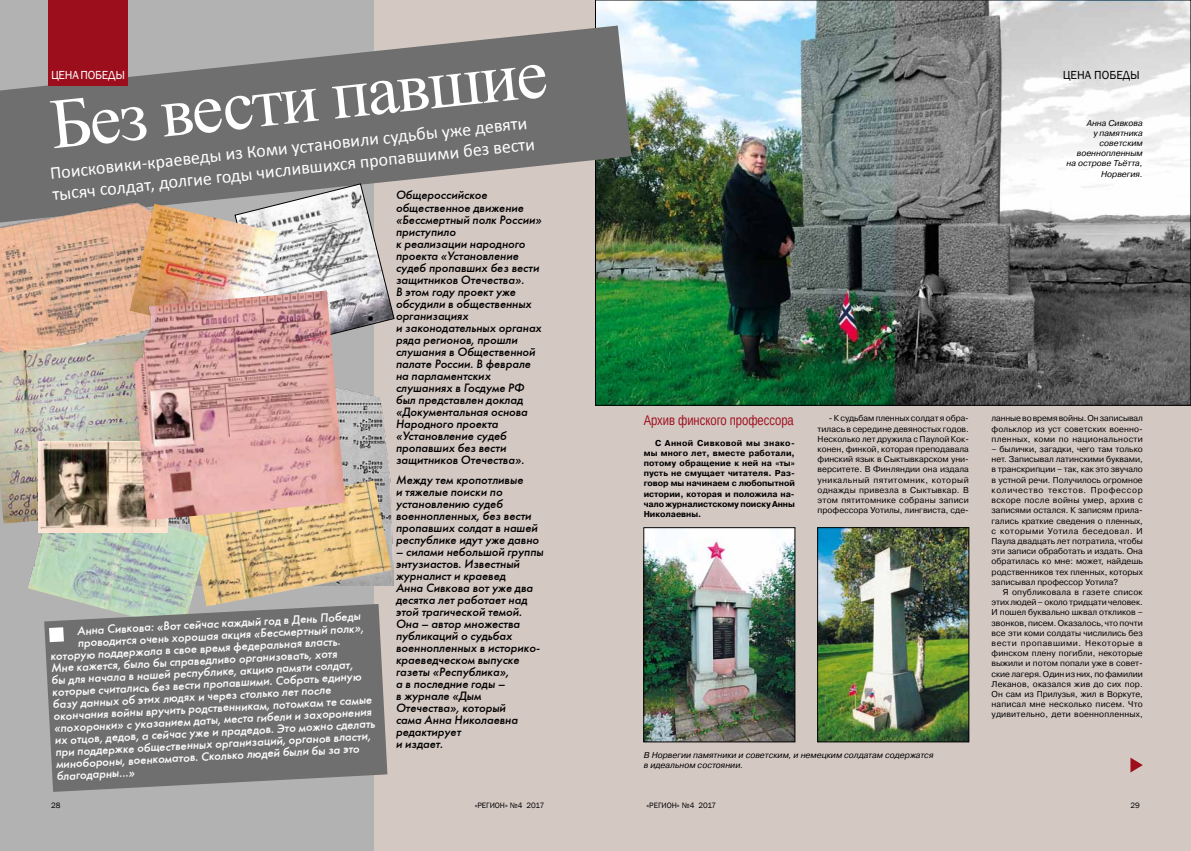
<style>
.page{position:relative;width:1191px;height:851px;background:#fff}
.page>*{position:absolute;margin:0;border:0;box-sizing:border-box;transform-origin:0 0}
.t1{font:71.1px "Times New Roman";color:#fff}
.t2{font:18px/21.6px "Calibri";color:#fff}
.t3{font:14px "Arimo";color:#9d0e1c;scale:.8 1}
.t4{font:italic 12px/12px "Futuris C";color:#000}
.t5{font:italic 12px "Futuris C";color:#fff}
.t6{font:12px "Franklin Gothic";letter-spacing:-.015em;color:#fff}
.t7{font:12px "Franklin Gothic";color:#000}
.t8{font:8.5px/10.2px "Pragmatica C";letter-spacing:.015em;color:#000;text-align:justify}
.t9{font:700 8.5px/10.2px "Pragmatica C";letter-spacing:-.005em;color:#000;text-align:justify}
.t10{font:italic 8.5px/10.2px "Pragmatica C";color:#000;text-align:right}
.t11{font:8px "Franklin Gothic";color:#000}
</style>
<div class="page">
<div style="left:0;top:0;width:595px;height:850px;background:#d4c8c3"></div>
<div style="left:595px;top:0;width:596px;height:850px;background:#d4c8c3"></div>
<div style="left:0;top:0;width:373px;height:850px;background:#b3b2b2"></div>
<img style="left:597px;top:2px;width:592px;height:401px">
<svg style="left:0;top:26px;width:631px;height:196px;fill:#706f6f"></svg>
<img style="left:819px;top:529px;width:148px;height:211px">
<div style="left:817px;top:527px;width:152px;height:215px;border:1px solid #000"></div>
<img style="left:645px;top:529px;width:148px;height:211px">
<div style="left:643px;top:527px;width:152px;height:215px;border:1px solid #000"></div>
<div style="left:48px;top:0;width:80px;height:85px;background:#9d0e1c"></div>
<svg style="left:235px;top:183px;width:159px;height:167px"></svg>
<img style="left:345px;top:388px;width:48px;height:197px">
<img style="left:0;top:192px;width:199px;height:146px">
<img style="left:130px;top:204px;width:148px;height:86px">
<svg style="left:1130px;top:757px;width:12px;height:15px"></svg>
<img style="left:0;top:338px;width:128px;height:185px">
<img style="left:208px;top:478px;width:183px;height:126px">
<img style="left:27px;top:494px;width:181px;height:110px">
<svg style="left:44px;top:604px;width:343px;height:187px;background:#777776"></svg>
<svg style="left:49px;top:627px;width:15px;height:15px"></svg>
<img style="left:39px;top:441px;width:128px;height:91px">
<img style="left:128px;top:290px;width:217px;height:230px">
<h1 class="t1" style="left:46px;top:77px;width:500px;rotate:-6deg">Без вести павшие</h1>
<h3 class="t6" style="left:51px;top:68px;width:76px">Цена Победы</h3>
<h2 class="t2" style="left:49px;top:162px;width:487px;rotate:-6deg">Поисковики-краеведы из Коми установили судьбы уже девяти тысяч солдат, долгие годы числившихся пропавшими без вести</h2>
<p class="t4" style="left:396px;top:189px;width:147px">Общероссийское общественное движение «Бессмертный полк России» приступило<br>к реализации народного проекта «Установление судеб пропавших без вести защитников Отечества».<br>В этом году проект уже обсудили в общественных организациях<br>и законодательных органах ряда регионов, прошли слушания в Общественной палате России. В феврале на парламентских слушаниях в Госдуме РФ был представлен доклад «Документальная основа<br>Народного проекта «Установление судеб пропавших без вести защитников Отечества».</p>
<h3 class="t4" style="left:396px;top:474px;width:145px">Между тем кропотливые<br>и тяжелые поиски по установлению судеб военнопленных, без вести пропавших солдат в нашей республике идут уже давно</h3>
<p class="t4" style="left:396px;top:546px;width:149px">– силами небольшой группы энтузиастов. Известный журналист и краевед<br>Анна Сивкова вот уже два десятка лет работает над этой трагической темой.<br>Она – автор множества публикаций о судьбах военнопленных в историко&shy;краеведческом выпуске газеты «Республика»,<br>а в последние годы –<br>в журнале «Дым<br>Отечества», который<br>сама Анна Николаевна редактирует<br>и издает.</p>
<h3 class="t5" style="left:77px;top:623px;width:285px;rotate:-3deg">Анна Сивкова: «Вот сейчас каждый год в День Победы</h3>
<h3 class="t5" style="left:77px;top:635px;width:288px;rotate:-3deg">проводится очень хорошая акция «Бессмертный полк»,</h3>
<h3 class="t5" style="left:50px;top:649px;width:292px;rotate:-3deg">которую поддержала в свое время федеральная власть.</h3>
<h3 class="t5" style="left:51px;top:661px;width:288px;rotate:-3deg">Мне кажется, было бы справедливо организовать, хотя</h3>
<h3 class="t5" style="left:51px;top:673px;width:303px;rotate:-3deg">бы для начала в нашей республике, акцию памяти солдат,</h3>
<h3 class="t5" style="left:52px;top:684px;width:311px;rotate:-3deg">которые считались без вести пропавшими. Собрать единую</h3>
<h3 class="t5" style="left:53px;top:696px;width:280px;rotate:-3deg">базу данных об этих людях и через столько лет после</h3>
<h3 class="t5" style="left:53px;top:708px;width:320px;rotate:-3deg">окончания войны вручить родственникам, потомкам те самые</h3>
<h3 class="t5" style="left:54px;top:720px;width:319px;rotate:-3deg">«похоронки» с указанием даты, места гибели и захоронения</h3>
<h3 class="t5" style="left:55px;top:732px;width:322px;rotate:-3deg">их отцов, дедов, а сейчас уже и прадедов. Это можно сделать</h3>
<h3 class="t5" style="left:55px;top:744px;width:317px;rotate:-3deg">при поддержке общественных организаций, органов власти,</h3>
<h3 class="t5" style="left:56px;top:756px;width:305px;rotate:-3deg">минобороны, военкоматов. Сколько людей были бы за это</h3>
<h3 class="t5" style="left:56px;top:768px;width:80px;rotate:-3deg">благодарны…»</h3>
<h3 class="t7" style="left:1062px;top:68px;width:79px">Цена Победы</h3>
<p class="t10" style="left:1066px;top:118px;width:78px">Анна Сивкова<br>у памятника советским военнопленным на острове Тьётта,<br>Норвегия.</p>
<h3 class="t3" style="left:643px;top:411px;width:189px">Архив финского профессора</h3>
<p class="t9" style="left:643px;top:437px;width:153px;text-indent:11px">С Анной Сивковой мы знако&shy;мы много лет, вместе работали, потому обращение к ней на «ты» пусть не смущает читателя. Раз&shy;говор мы начинаем с любопытной истории, которая и положила на&shy;чало журналистскому поиску Анны Николаевны.</p>
<p class="t8" style="left:817px;top:413px;width:153px;text-indent:11px">- К судьбам пленных солдат я обра&shy;тилась в середине девяностых годов.<br>Несколько лет дружила с Паулой Кок&shy;конен, финкой, которая преподавала финский язык в Сыктывкарском уни&shy;верситете. В Финляндии она издала уникальный пятитомник, который однажды привезла в Сыктывкар. В этом пятитомнике собраны записи профессора Уотилы, лингвиста, сде-</p>
<p class="t8" style="left:991px;top:413px;width:153px">ланные во время войны. Он записывал фольклор из уст советских военно&shy;пленных, коми по национальности</p>
<p class="t8" style="left:991px;top:444px;width:153px">– былички, загадки, чего там только нет. Записывал латинскими буквами, в транскрипции – так, как это звучало в устной речи. Получилось огромное количество текстов. Профессор вскоре после войны умер, архив с записями остался. К записям прила&shy;гались краткие сведения о пленных, с которыми Уотила беседовал. И Паула двадцать лет потратила, чтобы эти записи обработать и издать. Она обратилась ко мне: может, найдешь родственников тех пленных, которых записывал профессор Уотила?</p>
<p class="t8" style="left:991px;top:587px;width:153px;text-indent:11px">Я опубликовала в газете список этих людей – около тридцати человек.<br>И пошел буквально шквал откликов – звонков, писем. Оказалось, что почти все эти коми солдаты числились без вести пропавшими. Некоторые в финском плену погибли, некоторые выжили и потом попали уже в совет&shy;ские лагеря. Один из них, по фамилии Леканов, оказался жив до сих пор.<br>Он сам из Прилузья, жил в Воркуте, написал мне несколько писем. Что удивительно, дети военнопленных,</p>
<p class="t10" style="left:644px;top:750px;width:291px;text-align:left">В Норвегии памятники и советским, и немецким солдатам содержатся в идеальном состоянии.</p>
<p class="t11" style="left:51px;top:800px;width:11px">28</p>
<p class="t11" style="left:474px;top:800px;width:71px">«РЕГИОН» №4 2017</p>
<p class="t11" style="left:646px;top:800px;width:71px">«РЕГИОН» №4 2017</p>
<p class="t11" style="left:1130px;top:800px;width:11px">29</p>
</div>
